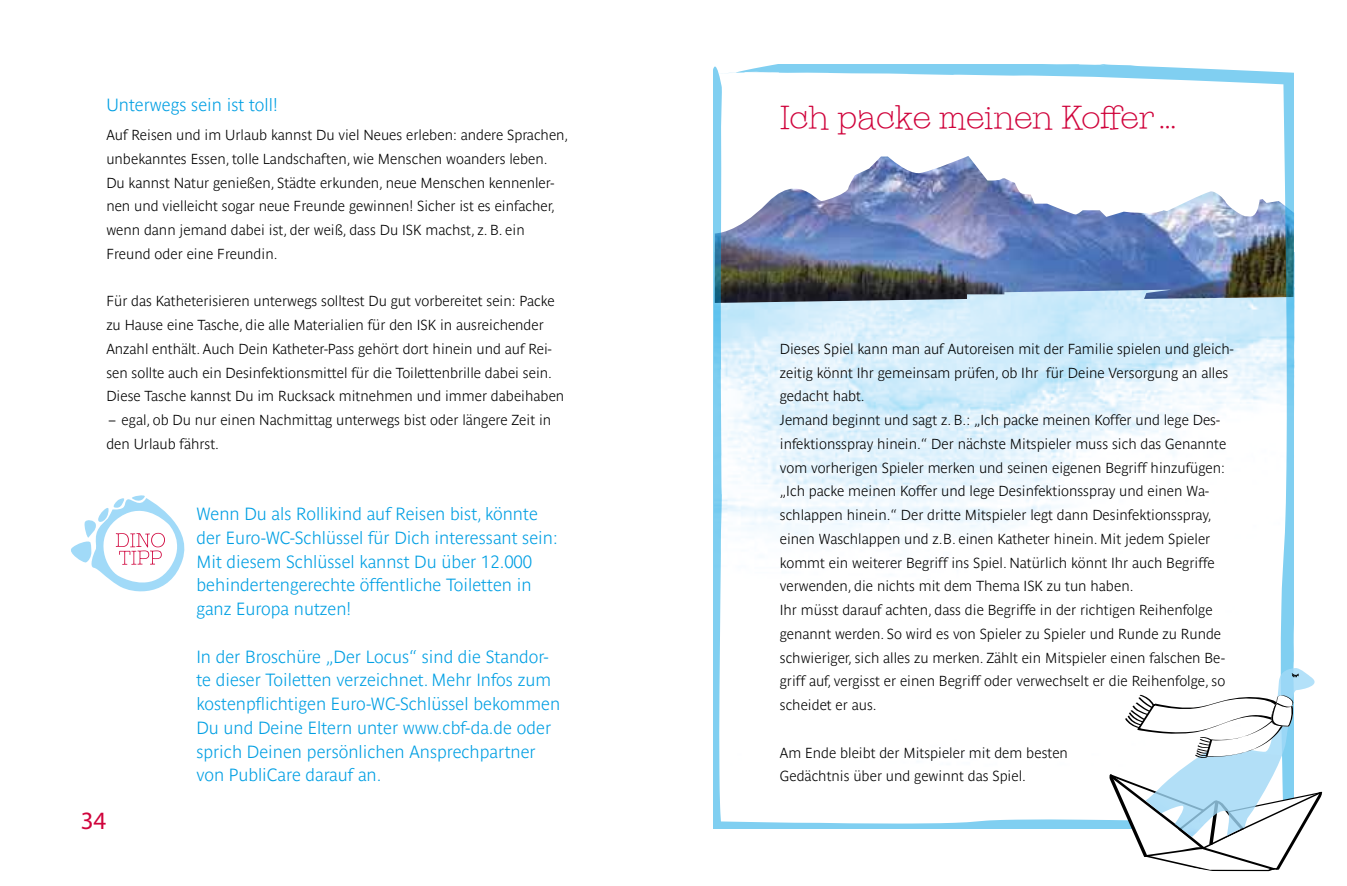
<style>
.page{position:relative;width:1347px;height:886px;background:#fff}
.page>*{position:absolute;margin:0;border:0;box-sizing:border-box;transform-origin:0 0}
.t1{font:37.5px "Shag Mystery";letter-spacing:-.01em;color:#d0043c}
.t2{font:25px "Myriad Pro";color:#d0043c}
.t3{font:700 17.5px/23.8px "Parisine Std Clair";color:#009fe3}
.t4{font:700 14.38px/23.8px "Parisine Std Clair";color:#000}
.s1{font-size:40px}
</style>
<div class="page">
<svg style="left:713px;top:65px;width:580px;height:764px"></svg>
<svg style="left:71px;top:495px;width:114px;height:97px"></svg>
<svg style="left:1107px;top:668px;width:215px;height:203px"></svg>
<p class="t3" style="left:106px;top:92px;width:173px">Unterwegs sein ist toll!</p>
<p class="t4" style="left:106px;top:123px;width:463px">Auf Reisen und im Urlaub kannst Du viel Neues erleben: andere Sprachen, unbekanntes Essen, tolle Landschaften, wie Menschen woanders leben.<br>Du kannst Natur genießen, Städte erkunden, neue Menschen kennenler&shy;nen und vielleicht sogar neue Freunde gewinnen! Sicher ist es einfacher, wenn dann jemand dabei ist, der weiß, dass Du ISK machst, z. B. ein Freund oder eine Freundin.</p>
<p class="t4" style="left:106px;top:289px;width:459px">Für das Katheterisieren unterwegs solltest Du gut vorbereitet sein: Packe zu Hause eine Tasche, die alle Materialien für den ISK in ausreichender Anzahl enthält. Auch Dein Katheter-Pass gehört dort hinein und auf Rei&shy;sen sollte auch ein Desinfektionsmittel für die Toilettenbrille dabei sein.<br>Diese Tasche kannst Du im Rucksack mitnehmen und immer dabeihaben</p>
<p class="t4" style="left:106px;top:408px;width:446px">– egal, ob Du nur einen Nachmittag unterwegs bist oder längere Zeit in den Urlaub fährst.</p>
<h2 class="t2" style="left:81px;top:805px;width:27px">34</h2>
<p class="t3" style="left:196px;top:502px;width:363px">Wenn Du als Rollikind auf Reisen bist, könnte der Euro-WC-Schlüssel für Dich interessant sein:<br>Mit diesem Schlüssel kannst Du über 12.000 behindertengerechte öffentliche Toiletten in ganz Europa nutzen!</p>
<p class="t3" style="left:196px;top:644px;width:365px">In der Broschüre „Der Locus“ sind die Standor&shy;te dieser Toiletten verzeichnet. Mehr Infos zum kostenpflichtigen Euro-WC-Schlüssel bekommen Du und Deine Eltern unter www.cbf-da.de oder sprich Deinen persönlichen Ansprechpartner von PubliCare darauf an.</p>
<h1 class="t1" style="left:780px;top:98px;width:398px">Ich packe meinen Koffer <span class="s1">...</span></h1>
<p class="t4" style="left:780px;top:337px;width:455px">Dieses Spiel kann man auf Autoreisen mit der Familie spielen und gleich&shy;zeitig könnt Ihr gemeinsam prüfen, ob Ihr für Deine Versorgung an alles gedacht habt.<br>Jemand beginnt und sagt z. B.: „Ich packe meinen Koffer und lege Des&shy;infektionsspray hinein.“ Der nächste Mitspieler muss sich das Genannte vom vorherigen Spieler merken und seinen eigenen Begriff hinzufügen: „Ich packe meinen Koffer und lege Desinfektionsspray und einen Wa&shy;schlappen hinein.“ Der dritte Mitspieler legt dann Desinfektionsspray, einen Waschlappen und z.B. einen Katheter hinein. Mit jedem Spieler kommt ein weiterer Begriff ins Spiel. Natürlich könnt Ihr auch Begriffe verwenden, die nichts mit dem Thema ISK zu tun haben.<br>Ihr müsst darauf achten, dass die Begriffe in der richtigen Reihenfolge genannt werden. So wird es von Spieler zu Spieler und Runde zu Runde schwieriger, sich alles zu merken. Zählt ein Mitspieler einen falschen Be&shy;griff auf, vergisst er einen Begriff oder verwechselt er die Reihenfolge, so scheidet er aus.</p>
<p class="t4" style="left:780px;top:741px;width:290px">Am Ende bleibt der Mitspieler mit dem besten<br>Gedächtnis über und gewinnt das Spiel.</p>
</div>
